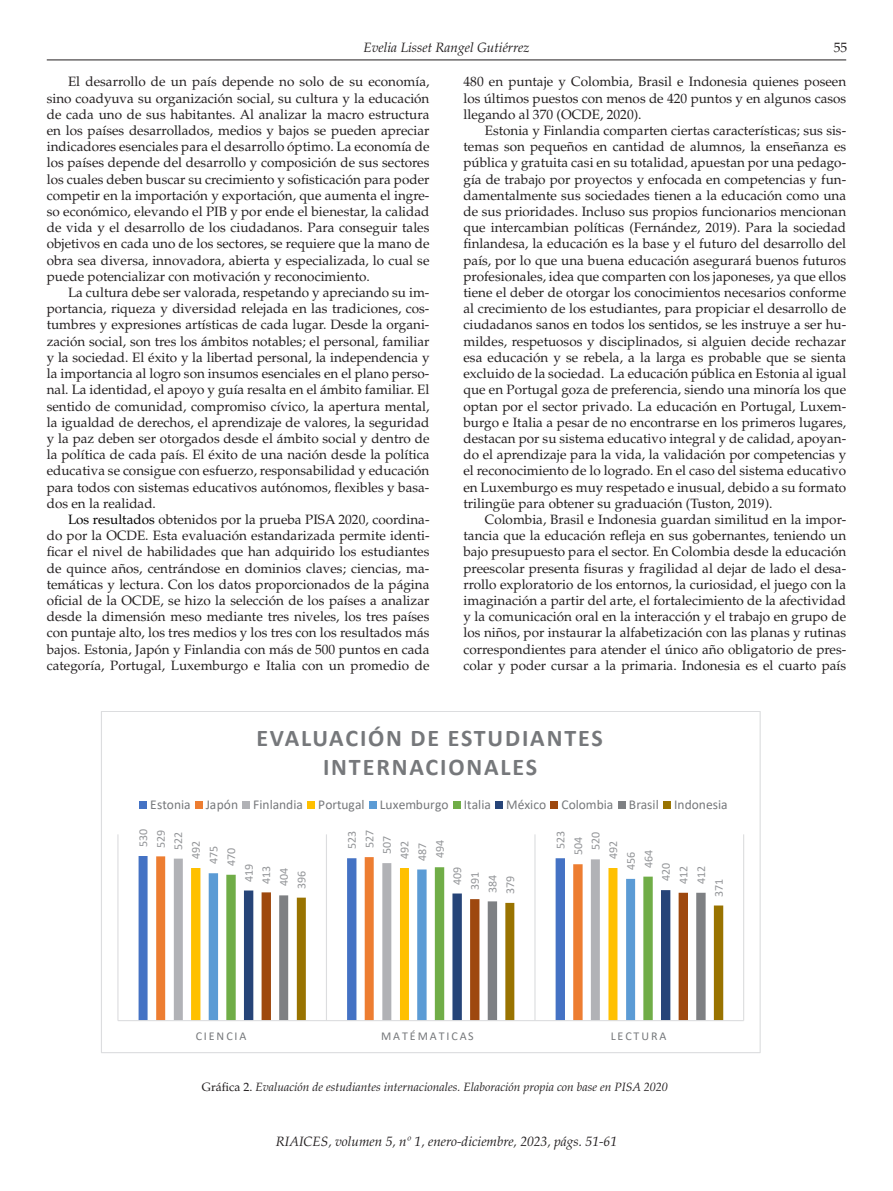
<style>
.page{position:relative;width:893px;height:1191px;background:#fff}
.page>*{position:absolute;margin:0;border:0;box-sizing:border-box;transform-origin:0 0}
.t1{font:700 24px/29.2px "Calibri";letter-spacing:.075em;color:#76787b;text-align:center}
.t2{font:13.5px/16.2px "Palatino LT Std";color:#231f20;text-align:justify}
.t3{font:italic 13.5px "Palatino LT Std";color:#231f20}
.t4{font:13.5px "Calibri";color:#76787b}
.t5{font:12px/17.5px "Calibri";letter-spacing:-.005em;color:#939598}
.t6{font:italic 12px "Palatino LT Std";color:#231f20}
.t7{font:12px "Calibri";letter-spacing:.155em;color:#76787b}
.s1{color:#000}
.s2{font-style:normal}
</style>
<div class="page">
<hr style="left:47px;top:60px;width:799px;height:1px;background:#231f20">
<hr style="left:117px;top:834px;width:1px;height:186px;background:#dcdddf">
<hr style="left:326px;top:834px;width:1px;height:186px;background:#dcdddf">
<hr style="left:534px;top:834px;width:1px;height:186px;background:#dcdddf">
<hr style="left:743px;top:834px;width:1px;height:186px;background:#dcdddf">
<svg style="left:139px;top:856px;width:9px;height:164px"></svg>
<svg style="left:156px;top:856px;width:380px;height:164px"></svg>
<svg style="left:174px;top:858px;width:426px;height:162px"></svg>
<svg style="left:191px;top:868px;width:35px;height:152px"></svg>
<svg style="left:209px;top:869px;width:17px;height:151px;fill:#5b9bd5"></svg>
<svg style="left:226px;top:867px;width:427px;height:153px"></svg>
<svg style="left:244px;top:890px;width:426px;height:130px"></svg>
<svg style="left:262px;top:892px;width:17px;height:128px;fill:#a14e16"></svg>
<svg style="left:279px;top:892px;width:427px;height:128px"></svg>
<svg style="left:297px;top:897px;width:426px;height:123px"></svg>
<hr style="left:118px;top:1020px;width:626px;height:1px;background:#dcdddf">
<div style="left:140px;top:801px;width:7px;height:8px;background:#4472c4"></div>
<div style="left:195px;top:801px;width:8px;height:8px;background:#ed7d31"></div>
<div style="left:243px;top:801px;width:7px;height:8px;background:#b1b2b6"></div>
<div style="left:308px;top:801px;width:7px;height:8px;background:#ffc000"></div>
<div style="left:369px;top:801px;width:8px;height:8px;background:#5b9bd5"></div>
<div style="left:453px;top:801px;width:7px;height:8px;background:#70ad47"></div>
<div style="left:495px;top:801px;width:8px;height:8px;background:#264478"></div>
<div style="left:551px;top:801px;width:7px;height:8px;background:#9e480e"></div>
<div style="left:618px;top:801px;width:7px;height:8px;background:#7e8083"></div>
<div style="left:663px;top:801px;width:8px;height:8px;background:#997300"></div>
<p class="t3" style="left:364px;top:40px;width:167px">Evelia Lisset Rangel Gutiérrez</p>
<p class="t2" style="left:834px;top:40px;width:15px">55</p>
<p class="t2" style="left:47px;top:74px;width:384px;text-indent:21px">El desarrollo de un país depende no solo de su economía, sino coadyuva su organización social, su cultura y la educación de cada uno de sus habitantes. Al analizar la macro estructura en los países desarrollados, medios y bajos se pueden apreciar indicadores esenciales para el desarrollo óptimo. La economía de los países depende del desarrollo y composición de sus sectores los cuales deben buscar su crecimiento y sofisticación para poder competir en la importación y exportación, que aumenta el ingre&shy;so económico, elevando el PIB y por ende el bienestar, la calidad de vida y el desarrollo de los ciudadanos. Para conseguir tales objetivos en cada uno de los sectores, se requiere que la mano de obra sea diversa, innovadora, abierta y especializada, lo cual se puede potencializar con motivación y reconocimiento.</p>
<p class="t2" style="left:47px;top:285px;width:384px;text-indent:21px">La cultura debe ser valorada, respetando y apreciando su im&shy;portancia, riqueza y diversidad relejada en las tradiciones, cos&shy;tumbres y expresiones artísticas de cada lugar. Desde la organi&shy;zación social, son tres los ámbitos notables; el personal, familiar y la sociedad. El éxito y la libertad personal, la independencia y la importancia al logro son insumos esenciales en el plano perso&shy;nal. La identidad, el apoyo y guía resalta en el ámbito familiar. El sentido de comunidad, compromiso cívico, la apertura mental, la igualdad de derechos, el aprendizaje de valores, la seguridad y la paz deben ser otorgados desde el ámbito social y dentro de la política de cada país. El éxito de una nación desde la política educativa se consigue con esfuerzo, responsabilidad y educación para todos con sistemas educativos autónomos, flexibles y basa&shy;dos en la realidad.</p>
<p class="t2" style="left:47px;top:511px;width:384px;text-indent:21px"><span class="s1">Los resultados</span> obtenidos por la prueba PISA 2020, coordina&shy;do por la OCDE. Esta evaluación estandarizada permite identi&shy;ficar el nivel de habilidades que han adquirido los estudiantes de quince años, centrándose en dominios claves; ciencias, ma&shy;temáticas y lectura. Con los datos proporcionados de la página oficial de la OCDE, se hizo la selección de los países a analizar desde la dimensión meso mediante tres niveles, los tres países con puntaje alto, los tres medios y los tres con los resultados más bajos. Estonia, Japón y Finlandia con más de 500 puntos en cada categoría, Portugal, Luxemburgo e Italia con un promedio de</p>
<p class="t2" style="left:463px;top:74px;width:384px">480 en puntaje y Colombia, Brasil e Indonesia quienes poseen los últimos puestos con menos de 420 puntos y en algunos casos llegando al 370 (OCDE, 2020).</p>
<p class="t2" style="left:463px;top:123px;width:384px;text-indent:21px">Estonia y Finlandia comparten ciertas características; sus sis&shy;temas son pequeños en cantidad de alumnos, la enseñanza es pública y gratuita casi en su totalidad, apuestan por una pedago&shy;gía de trabajo por proyectos y enfocada en competencias y fun&shy;damentalmente sus sociedades tienen a la educación como una de sus prioridades. Incluso sus propios funcionarios mencionan que intercambian políticas (Fernández, 2019). Para la sociedad finlandesa, la educación es la base y el futuro del desarrollo del país, por lo que una buena educación asegurará buenos futuros profesionales, idea que comparten con los japoneses, ya que ellos tiene el deber de otorgar los conocimientos necesarios conforme al crecimiento de los estudiantes, para propiciar el desarrollo de ciudadanos sanos en todos los sentidos, se les instruye a ser hu&shy;mildes, respetuosos y disciplinados, si alguien decide rechazar esa educación y se rebela, a la larga es probable que se sienta excluido de la sociedad. La educación pública en Estonia al igual que en Portugal goza de preferencia, siendo una minoría los que optan por el sector privado. La educación en Portugal, Luxem&shy;burgo e Italia a pesar de no encontrarse en los primeros lugares, destacan por su sistema educativo integral y de calidad, apoyan&shy;do el aprendizaje para la vida, la validación por competencias y el reconocimiento de lo logrado. En el caso del sistema educativo en Luxemburgo es muy respetado e inusual, debido a su formato trilingüe para obtener su graduación (Tuston, 2019).</p>
<p class="t2" style="left:463px;top:511px;width:384px;text-indent:21px">Colombia, Brasil e Indonesia guardan similitud en la impor&shy;tancia que la educación refleja en sus gobernantes, teniendo un bajo presupuesto para el sector. En Colombia desde la educación preescolar presenta fisuras y fragilidad al dejar de lado el desa&shy;rrollo exploratorio de los entornos, la curiosidad, el juego con la imaginación a partir del arte, el fortalecimiento de la afectividad y la comunicación oral en la interacción y el trabajo en grupo de los niños, por instaurar la alfabetización con las planas y rutinas correspondientes para atender el único año obligatorio de pres&shy;colar y poder cursar a la primaria. Indonesia es el cuarto país</p>
<h1 class="t1" style="left:256px;top:722px;width:348px">EVALUACIÓN DE ESTUDIANTES<br>INTERNACIONALES</h1>
<p class="t4" style="left:150px;top:795px;width:579px">Estonia Japón Finlandia Portugal Luxemburgo Italia México Colombia Brasil Indonesia</p>
<p class="t5" style="left:134px;top:847px;width:20px;rotate:-90deg">530<br>529</p>
<p class="t5" style="left:343px;top:849px;width:21px;rotate:-90deg">523<br>527</p>
<p class="t5" style="left:551px;top:855px;width:26px;text-align:center;rotate:-90deg">523<br>504</p>
<p class="t5" style="left:169px;top:849px;width:20px;rotate:-90deg">522</p>
<p class="t5" style="left:378px;top:854px;width:20px;rotate:-90deg">507</p>
<p class="t5" style="left:586px;top:850px;width:20px;rotate:-90deg">520</p>
<p class="t5" style="left:222px;top:866px;width:20px;rotate:-90deg">470</p>
<p class="t5" style="left:431px;top:858px;width:20px;rotate:-90deg">494</p>
<p class="t5" style="left:187px;top:859px;width:20px;rotate:-90deg">492</p>
<p class="t5" style="left:395px;top:859px;width:20px;rotate:-90deg">492</p>
<p class="t5" style="left:604px;top:859px;width:20px;rotate:-90deg">492</p>
<p class="t5" style="left:204px;top:864px;width:20px;rotate:-90deg">475</p>
<p class="t5" style="left:413px;top:860px;width:20px;rotate:-90deg">487</p>
<p class="t5" style="left:639px;top:867px;width:20px;rotate:-90deg">464</p>
<p class="t5" style="left:622px;top:870px;width:20px;rotate:-90deg">456</p>
<p class="t5" style="left:257px;top:883px;width:20px;rotate:-90deg">413</p>
<p class="t5" style="left:657px;top:881px;width:20px;rotate:-90deg">420</p>
<p class="t5" style="left:240px;top:881px;width:20px;rotate:-90deg">419</p>
<p class="t5" style="left:448px;top:884px;width:20px;rotate:-90deg">409</p>
<p class="t5" style="left:275px;top:886px;width:20px;rotate:-90deg">404</p>
<p class="t5" style="left:674px;top:884px;width:20px;rotate:-90deg">412</p>
<p class="t5" style="left:483px;top:892px;width:20px;rotate:-90deg">384</p>
<p class="t5" style="left:692px;top:884px;width:20px;rotate:-90deg">412</p>
<p class="t5" style="left:292px;top:888px;width:20px;rotate:-90deg">396</p>
<p class="t5" style="left:501px;top:894px;width:20px;rotate:-90deg">379</p>
<p class="t5" style="left:710px;top:896px;width:20px;rotate:-90deg">371</p>
<p class="t5" style="left:466px;top:890px;width:20px;rotate:-90deg">391</p>
<p class="t7" style="left:196px;top:1027px;width:52px">CIENCIA</p>
<p class="t7" style="left:381px;top:1027px;width:94px">MATÉMATICAS</p>
<p class="t7" style="left:611px;top:1027px;width:57px">LECTURA</p>
<p class="t6" style="left:202px;top:1080px;width:467px"><span class="s2">Gráfica 2.</span> Evaluación de estudiantes internacionales. Elaboración propia con base en PISA 2020</p>
<p class="t3" style="left:276px;top:1133px;width:343px">RIAICES, volumen 5, nº 1, enero-diciembre, 2023, págs. 51-61</p>
</div>
